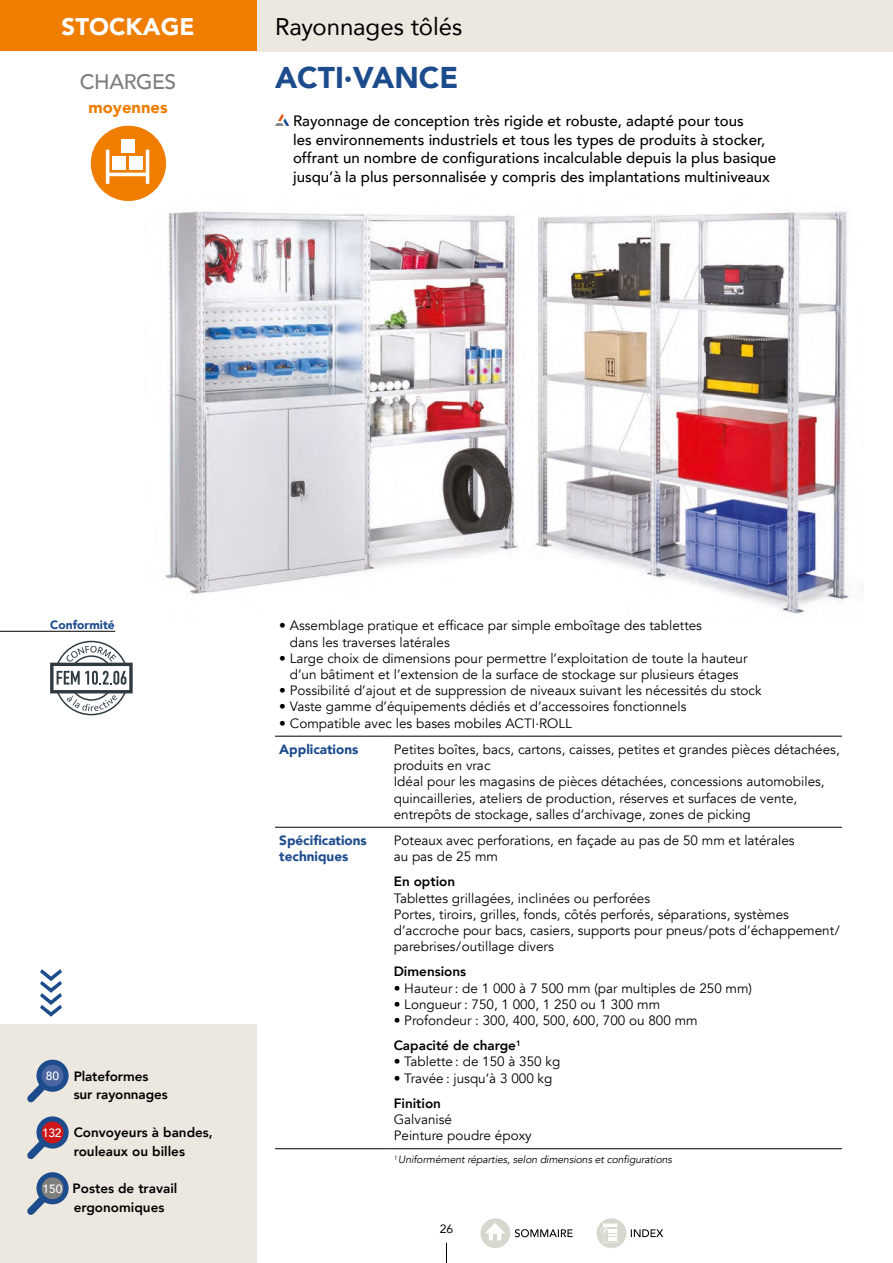
<style>
.page{position:relative;width:893px;height:1263px;background:#fff}
.page>*{position:absolute;margin:0;border:0;box-sizing:border-box;transform-origin:0 0}
.t1{font:900 30px "Avenir";color:#1d4c8d}
.t2{font:24px "Avenir";letter-spacing:-.005em;color:#000}
.t3{font:900 24px "Avenir";color:#fff}
.t4{font:500 21px "Avenir";letter-spacing:-.02em;color:#7e7e7d}
.t5{font:900 16.5px "Avenir";color:#ef7d00}
.t6{font:500 15px/18.8px "Avenir";color:#000}
.t7{font:13.5px/16.2px "Avenir";color:#000}
.t8{font:800 13.5px/18.8px "Avenir";color:#000}
.t9{font:900 13.5px/16.2px "Avenir";color:#1d4c8d}
.t10{font:900 12px "Avenir";color:#1d4c8d}
.t11{font:12px "Avenir";color:#000}
.t12{font:italic 10.5px "Avenir";letter-spacing:-.01em;color:#000}
.s1{font-weight:500;font-size:12px;color:#fff}
.s2{font-weight:900;color:#1d4c8d}
.s3{font-weight:800}
</style>
<div class="page">
<svg style="left:446px;top:1243px;width:1px;height:20px"></svg>
<img style="left:146px;top:192px;width:703px;height:422px">
<div style="left:256px;top:0;width:637px;height:51px;background:#ece8e0"></div>
<div style="left:0;top:0;width:256px;height:51px;background:#ef7d00"></div>
<svg style="left:275px;top:114px;width:14px;height:12px"></svg>
<hr style="left:275px;top:736px;width:114px;height:1px;background:#000">
<hr style="left:389px;top:736px;width:453px;height:1px;background:#000">
<hr style="left:275px;top:827px;width:114px;height:1px;background:#000">
<hr style="left:389px;top:827px;width:453px;height:1px;background:#000">
<hr style="left:275px;top:1148px;width:114px;height:1px;background:#000">
<hr style="left:389px;top:1148px;width:453px;height:1px;background:#000">
<div style="left:91px;top:126px;width:75px;height:75px;background:#ef7d00;border-radius:50%"></div>
<hr style="left:106px;top:151px;width:3px;height:31px;background:#fff">
<hr style="left:146px;top:151px;width:3px;height:31px;background:#fff">
<hr style="left:110px;top:173px;width:36px;height:3px;background:#fff">
<div style="left:113px;top:156px;width:13px;height:14px;background:#fff"></div>
<div style="left:129px;top:156px;width:13px;height:14px;background:#fff"></div>
<div style="left:121px;top:140px;width:13px;height:13px;background:#fff"></div>
<svg style="left:55px;top:640px;width:73px;height:76px"></svg>
<div style="left:50px;top:663px;width:83px;height:30px;border:3px solid #2f3b41"></div>
<hr style="left:0;top:631px;width:115px;height:1px;background:#000">
<div style="left:0;top:1024px;width:256px;height:239px;background:#ece8e0"></div>
<svg style="left:40px;top:969px;width:22px;height:48px"></svg>
<svg style="left:39px;top:1062px;width:27px;height:27px"></svg>
<div style="left:36px;top:1059px;width:33px;height:33px;border:5px solid #1d4c8d;border-radius:50%"></div>
<svg style="left:27px;top:1076px;width:26px;height:27px"></svg>
<svg style="left:39px;top:1119px;width:27px;height:27px"></svg>
<div style="left:36px;top:1116px;width:33px;height:33px;border:5px solid #1d4c8d;border-radius:50%"></div>
<svg style="left:27px;top:1133px;width:26px;height:26px"></svg>
<svg style="left:39px;top:1175px;width:27px;height:27px"></svg>
<div style="left:36px;top:1172px;width:33px;height:32px;border:5px solid #1d4c8d;border-radius:50%"></div>
<svg style="left:27px;top:1188px;width:26px;height:27px"></svg>
<div style="left:480px;top:1218px;width:30px;height:30px;background:#d8d7ce;border-radius:50%"></div>
<svg style="left:485px;top:1223px;width:20px;height:17px"></svg>
<div style="left:597px;top:1218px;width:29px;height:30px;background:#d8d7ce;border-radius:50%"></div>
<svg style="left:600px;top:1223px;width:18px;height:20px"></svg>
<svg style="left:515px;top:1229px;width:58px;height:8px"></svg>
<svg style="left:631px;top:1229px;width:32px;height:8px"></svg>
<p class="t3" style="left:62px;top:6px;width:134px">STOCKAGE</p>
<p class="t2" style="left:275px;top:8px;width:189px">Rayonnages tôlés</p>
<p class="t4" style="left:80px;top:63px;width:98px">CHARGES</p>
<p class="t5" style="left:89px;top:93px;width:81px">moyennes</p>
<p class="t1" style="left:275px;top:52px;width:185px">ACTI.VANCE</p>
<p class="t6" style="left:293px;top:110px;width:485px">Rayonnage de conception très rigide et robuste, adapté pour tous<br>les environnements industriels et tous les types de produits à stocker, offrant un nombre de configurations incalculable depuis la plus basique jusqu’à la plus personnalisée y compris des implantations multiniveaux</p>
<p class="t10" style="left:50px;top:615px;width:66px">Conformité</p>
<p class="t8" style="left:74px;top:1067px;width:95px;text-indent:-28px"><span class="s1">80</span> Plateformes sur rayonnages</p>
<p class="t8" style="left:42px;top:1123px;width:172px;text-align:center"><span class="s1">132</span> Convoyeurs à bandes, rouleaux ou billes</p>
<p class="t8" style="left:74px;top:1179px;width:105px;text-indent:-31px"><span class="s1">150</span> Postes de travail ergonomiques</p>
<p class="t7" style="left:290px;top:618px;width:414px;text-indent:-11px">• Assemblage pratique et efficace par simple emboîtage des tablettes dans les traverses latérales</p>
<p class="t7" style="left:279px;top:650px;width:470px;text-align:center">• Large choix de dimensions pour permettre l’exploitation de toute la hauteur d’un bâtiment et l’extension de la surface de stockage sur plusieurs étages</p>
<p class="t7" style="left:279px;top:683px;width:484px">• Possibilité d’ajout et de suppression de niveaux suivant les nécessités du stock</p>
<p class="t7" style="left:279px;top:699px;width:409px">• Vaste gamme d’équipements dédiés et d’accessoires fonctionnels</p>
<p class="t7" style="left:279px;top:710px;width:294px;line-height:26.2px">• Compatible avec les bases mobiles ACTI.ROLL<br><span class="s2">Applications</span></p>
<p class="t7" style="left:394px;top:741px;width:447px">Petites boîtes, bacs, cartons, caisses, petites et grandes pièces détachées, produits en vrac<br>Idéal pour les magasins de pièces détachées, concessions automobiles, quincailleries, ateliers de production, réserves et surfaces de vente, entrepôts de stockage, salles d’archivage, zones de picking</p>
<p class="t9" style="left:279px;top:832px;width:89px">Spécifications techniques</p>
<p class="t7" style="left:394px;top:832px;width:402px">Poteaux avec perforations, en façade au pas de 50 mm et latérales au pas de 25 mm</p>
<p class="t7" style="left:394px;top:874px;width:448px"><span class="s3">En option<br></span>Tablettes grillagées, inclinées ou perforées<br>Portes, tiroirs, grilles, fonds, côtés perforés, séparations, systèmes d’accroche pour bacs, casiers, supports pour pneus/pots d’échappement/ parebrises/outillage divers</p>
<p class="t8" style="left:394px;top:962px;width:74px">Dimensions</p>
<p class="t7" style="left:394px;top:980px;width:360px">• Hauteur : de 1 000 à 7 500 mm (par multiples de 250 mm)</p>
<p class="t7" style="left:394px;top:996px;width:268px">• Longueur : 750, 1 000, 1 250 ou 1 300 mm</p>
<p class="t7" style="left:394px;top:1008px;width:305px;line-height:25.2px">• Profondeur : 300, 400, 500, 600, 700 ou 800 mm<br><span class="s3">Capacité de charge</span><sup>1</sup></p>
<p class="t7" style="left:394px;top:1054px;width:168px">• Tablette : de 150 à 350 kg</p>
<p class="t7" style="left:394px;top:1065px;width:160px;line-height:25.2px">• Travée : jusqu’à 3 000 kg<br><span class="s3">Finition</span></p>
<p class="t7" style="left:394px;top:1111px;width:140px">Galvanisé<br>Peinture poudre époxy</p>
<p class="t12" style="left:394px;top:1153px;width:280px"><sup>1</sup> Uniformément réparties, selon dimensions et configurations</p>
<p class="t11" style="left:440px;top:1219px;width:15px">26</p>
</div>
